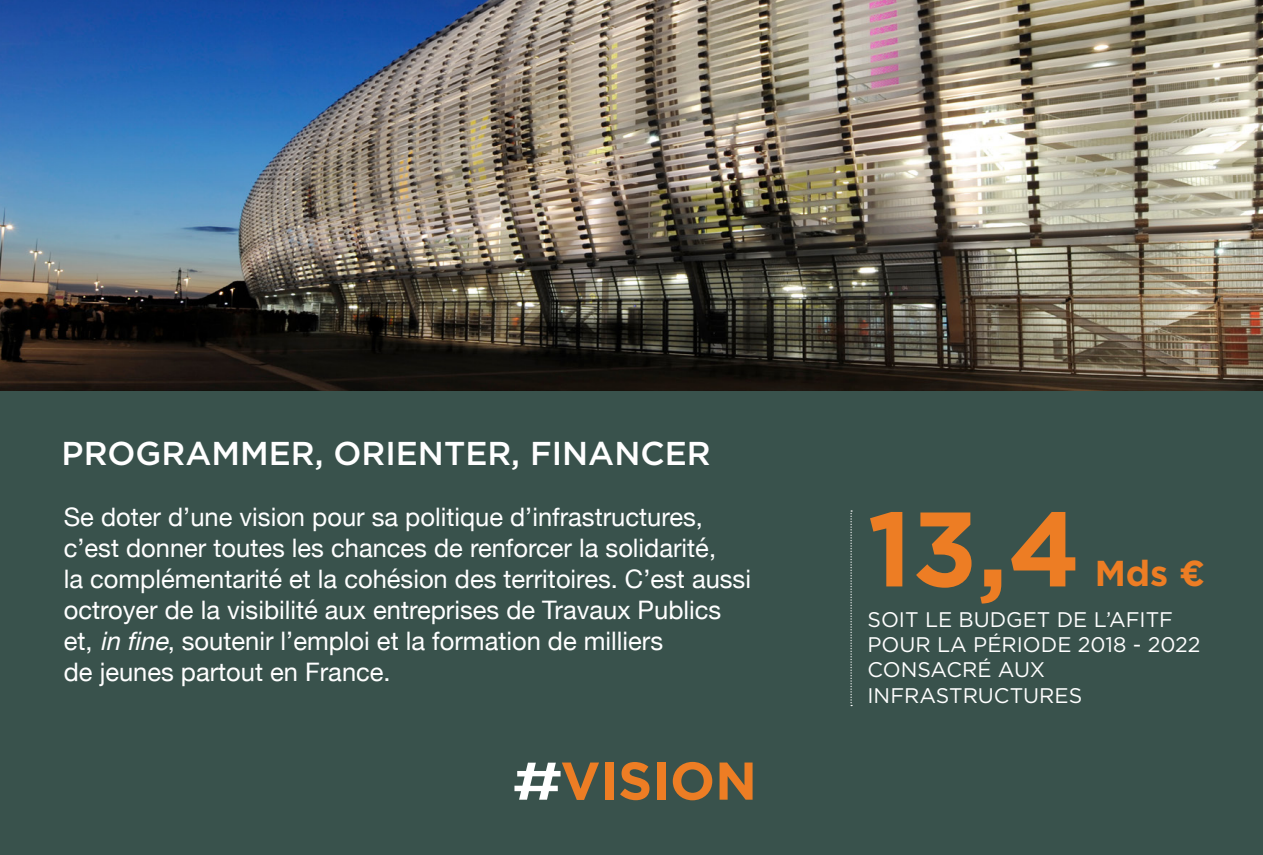
<style>
.page{position:relative;width:1263px;height:855px;background:#fff}
.page>*{position:absolute;margin:0;border:0;box-sizing:border-box;transform-origin:0 0}
.t1{font:700 105.6px "Gotham";color:#ed7d24}
.t2{font:700 53.1px "Gotham";color:#ed7d24}
.t3{font:700 36px "Gotham";color:#ed7d24}
.t4{font:500 33px "Gotham";color:#fff}
.t5{font:25.5px/30.9px "Helvetica Neue";color:#fff}
.t6{font:21px/25.2px "Gotham";color:#fff}
.s1{font-style:italic}
</style>
<div class="page">
<img style="left:0;top:0;width:1263px;height:391px">
<div style="left:0;top:391px;width:1263px;height:464px;background:#39524c"></div>
<svg style="left:514px;top:762px;width:46px;height:37px"></svg>
<svg style="left:850px;top:510px;width:2px;height:196px"></svg>
<p class="t4" style="left:62px;top:431px;width:651px">PROGRAMMER, ORIENTER, FINANCER</p>
<p class="t5" style="left:64px;top:503px;width:689px">Se doter d’une vision pour sa politique d’infrastructures, c’est donner toutes les chances de renforcer la solidarité,<br>la complémentarité et la cohésion des territoires. C’est aussi octroyer de la visibilité aux entreprises de Travaux Publics et, <span class="s1">infine</span>, soutenir l’emploi et la formation de milliers<br>de jeunes partout en France.</p>
<h2 class="t2" style="left:560px;top:745px;width:198px">VISION</h2>
<h1 class="t1" style="left:867px;top:479px;width:215px">13,4</h1>
<h3 class="t3" style="left:1095px;top:550px;width:112px">Mds €</h3>
<p class="t6" style="left:867px;top:606px;width:334px">SOIT LE BUDGET DE L’AFITF<br>POUR LA PÉRIODE 2018 - 2022<br>CONSACRÉ AUX<br>INFRASTRUCTURES</p>
</div>
